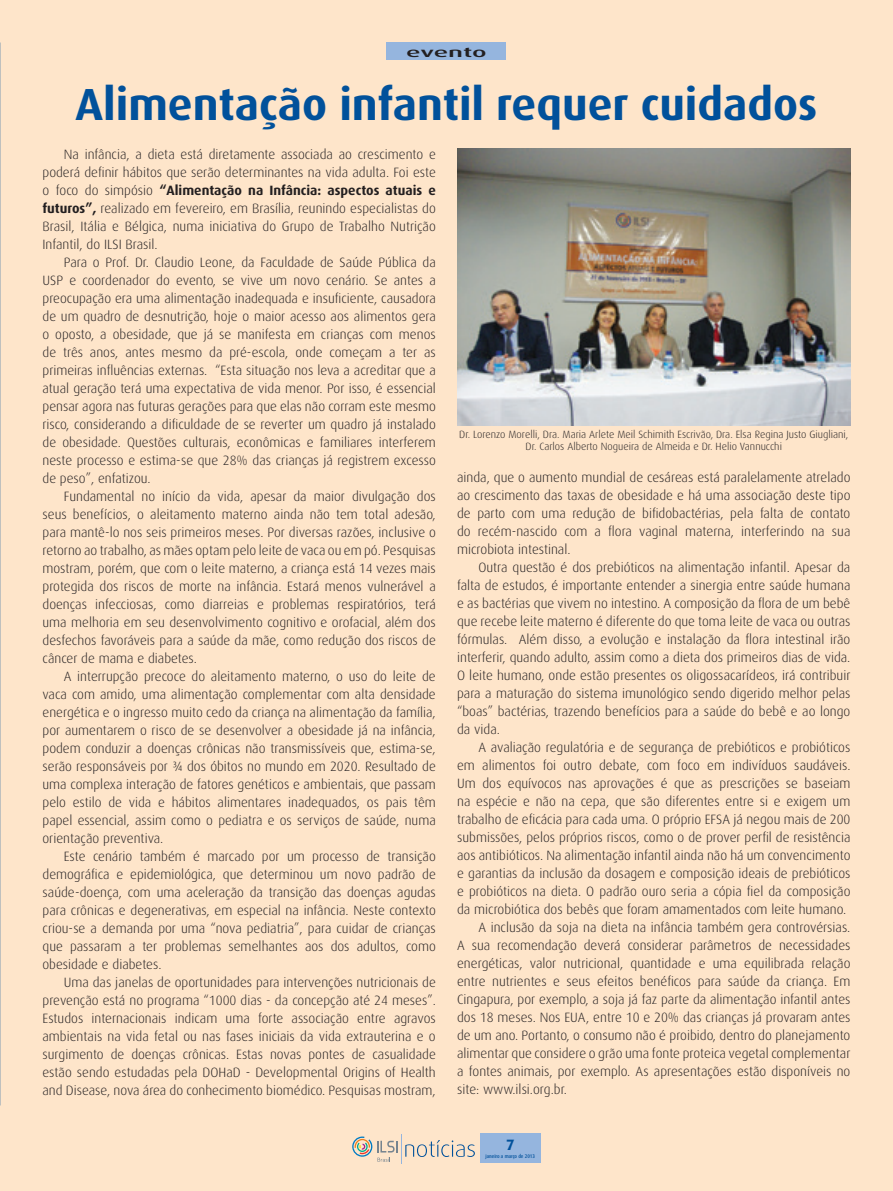
<style>
.page{position:relative;width:893px;height:1191px;background:#fee5ca}
.page>*{position:absolute;margin:0;border:0;box-sizing:border-box;transform-origin:0 0}
.t1{font:700 45px "Dax";color:#01519b}
.t2{font:700 15px "Dax";color:#01519b}
.t3{font:300 13.5px/18px "Dax";color:#231f20;text-align:justify}
.t4{font:500 13.5px "Dax";color:#231f20;scale:2 1}
.t5{font:300 10.5px/12.6px "Dax";color:#231f20;text-align:center}
.t6{font:500 5.25px "Dax";color:#01519b;scale:.9 1}
.s1{font-weight:700}
</style>
<div class="page">
<svg style="left:405px;top:1140px;width:70px;height:17px"></svg>
<hr style="left:401px;top:1133px;width:1px;height:30px;background:#95b5de">
<svg style="left:352px;top:1136px;width:46px;height:25px"></svg>
<div style="left:480px;top:1133px;width:61px;height:30px;background:#95b5de"></div>
<div style="left:387px;top:43px;width:119px;height:17px;background:#95b5de"></div>
<img style="left:457px;top:149px;width:393px;height:276px">
<p class="t4" style="left:406px;top:45px;width:42px">evento</p>
<h1 class="t1" style="left:76px;top:78px;width:743px">Alimentação infantil requer cuidados</h1>
<p class="t3" style="left:43px;top:146px;width:395px;text-indent:21px">Na infância, a dieta está diretamente associada ao crescimento e poderá definir hábitos que serão determinantes na vida adulta. Foi este o foco do simpósio <span class="s1">“Alimentação na Infância: aspectos atuais e futuros”,</span> realizado em fevereiro, em Brasília, reunindo especialistas do Brasil, Itália e Bélgica, numa iniciativa do Grupo de Trabalho Nutrição Infantil, do ILSI Brasil.</p>
<p class="t3" style="left:43px;top:254px;width:395px;text-indent:21px">Para o Prof. Dr. Claudio Leone, da Faculdade de Saúde Pública da USP e coordenador do evento, se vive um novo cenário. Se antes a preocupação era uma alimentação inadequada e insuficiente, causadora de um quadro de desnutrição, hoje o maior acesso aos alimentos gera o oposto, a obesidade, que já se manifesta em crianças com menos de três anos, antes mesmo da pré-escola, onde começam a ter as primeiras influências externas. “Esta situação nos leva a acreditar que a atual geração terá uma expectativa de vida menor. Por isso, é essencial pensar agora nas futuras gerações para que elas não corram este mesmo risco, considerando a dificuldade de se reverter um quadro já instalado de obesidade. Questões culturais, econômicas e familiares interferem neste processo e estima-se que 28% das crianças já registrem excesso de peso”, enfatizou.</p>
<p class="t3" style="left:43px;top:488px;width:395px;text-indent:21px">Fundamental no início da vida, apesar da maior divulgação dos seus benefícios, o aleitamento materno ainda não tem total adesão, para mantê-lo nos seis primeiros meses. Por diversas razões, inclusive o retorno ao trabalho, as mães optam pelo leite de vaca ou em pó. Pesquisas mostram, porém, que com o leite materno, a criança está 14 vezes mais protegida dos riscos de morte na infância. Estará menos vulnerável a doenças infecciosas, como diarreias e problemas respiratórios, terá uma melhoria em seu desenvolvimento cognitivo e orofacial, além dos desfechos favoráveis para a saúde da mãe, como redução dos riscos de câncer de mama e diabetes.</p>
<p class="t3" style="left:43px;top:668px;width:395px;text-indent:21px">A interrupção precoce do aleitamento materno, o uso do leite de vaca com amido, uma alimentação complementar com alta densidade energética e o ingresso muito cedo da criança na alimentação da família, por aumentarem o risco de se desenvolver a obesidade já na infância, podem conduzir a doenças crônicas não transmissíveis que, estima-se, serão responsáveis por ¾ dos óbitos no mundo em 2020. Resultado de uma complexa interação de fatores genéticos e ambientais, que passam pelo estilo de vida e hábitos alimentares inadequados, os pais têm papel essencial, assim como o pediatra e os serviços de saúde, numa orientação preventiva.</p>
<p class="t3" style="left:43px;top:848px;width:395px;text-indent:21px">Este cenário também é marcado por um processo de transição demográfica e epidemiológica, que determinou um novo padrão de saúde-doença, com uma aceleração da transição das doenças agudas para crônicas e degenerativas, em especial na infância. Neste contexto criou-se a demanda por uma “nova pediatria”, para cuidar de crianças que passaram a ter problemas semelhantes aos dos adultos, como obesidade e diabetes.</p>
<p class="t3" style="left:43px;top:974px;width:395px;text-indent:21px">Uma das janelas de oportunidades para intervenções nutricionais de prevenção está no programa “1000 dias - da concepção até 24 meses”.<br>Estudos internacionais indicam uma forte associação entre agravos ambientais na vida fetal ou nas fases iniciais da vida extrauterina e o surgimento de doenças crônicas. Estas novas pontes de casualidade estão sendo estudadas pela DOHaD - Developmental Origins of Health and Disease, nova área do conhecimento biomédico. Pesquisas mostram,</p>
<p class="t5" style="left:459px;top:428px;width:391px">Dr. Lorenzo Morelli, Dra. Maria Arlete Meil Schimith Escrivão, Dra. Elsa Regina Justo Giugliani,<br>Dr. Carlos Alberto Nogueira de Almeida e Dr. Helio Vannucchi</p>
<p class="t3" style="left:457px;top:469px;width:395px">ainda, que o aumento mundial de cesáreas está paralelamente atrelado ao crescimento das taxas de obesidade e há uma associação deste tipo de parto com uma redução de bifidobactérias, pela falta de contato do recém-nascido com a flora vaginal materna, interferindo na sua microbiota intestinal.</p>
<p class="t3" style="left:457px;top:559px;width:395px;text-indent:21px">Outra questão é dos prebióticos na alimentação infantil. Apesar da falta de estudos, é importante entender a sinergia entre saúde humana e as bactérias que vivem no intestino. A composição da flora de um bebê que recebe leite materno é diferente do que toma leite de vaca ou outras fórmulas. Além disso, a evolução e instalação da flora intestinal irão interferir, quando adulto, assim como a dieta dos primeiros dias de vida.<br>O leite humano, onde estão presentes os oligossacarídeos, irá contribuir para a maturação do sistema imunológico sendo digerido melhor pelas “boas” bactérias, trazendo benefícios para a saúde do bebê e ao longo da vida.</p>
<p class="t3" style="left:478px;top:739px;width:374px">A avaliação regulatória e de segurança de prebióticos e probióticos</p>
<p class="t3" style="left:457px;top:757px;width:395px">em alimentos foi outro debate, com foco em indivíduos saudáveis.</p>
<p class="t3" style="left:457px;top:775px;width:395px">Um dos equívocos nas aprovações é que as prescrições se baseiam</p>
<p class="t3" style="left:457px;top:793px;width:395px">na espécie e não na cepa, que são diferentes entre si e exigem um</p>
<p class="t3" style="left:457px;top:811px;width:395px">trabalho de eficácia para cada uma. O próprio EFSA já negou mais de 200</p>
<p class="t3" style="left:457px;top:829px;width:395px">submissões, pelos próprios riscos, como o de prover perfil de resistência</p>
<p class="t3" style="left:457px;top:847px;width:395px">aos antibióticos. Na alimentação infantil ainda não há um convencimento</p>
<p class="t3" style="left:457px;top:865px;width:395px">e garantias da inclusão da dosagem e composição ideais de prebióticos</p>
<p class="t3" style="left:457px;top:883px;width:395px">e probióticos na dieta. O padrão ouro seria a cópia fiel da composição</p>
<p class="t3" style="left:457px;top:901px;width:391px">da microbiótica dos bebês que foram amamentados com leite humano.</p>
<p class="t3" style="left:478px;top:919px;width:374px">A inclusão da soja na dieta na infância também gera controvérsias.</p>
<p class="t3" style="left:457px;top:937px;width:395px">A sua recomendação deverá considerar parâmetros de necessidades</p>
<p class="t3" style="left:457px;top:955px;width:395px">energéticas, valor nutricional, quantidade e uma equilibrada relação</p>
<p class="t3" style="left:457px;top:973px;width:395px">entre nutrientes e seus efeitos benéficos para saúde da criança. Em</p>
<p class="t3" style="left:457px;top:991px;width:395px">Cingapura, por exemplo, a soja já faz parte da alimentação infantil antes</p>
<p class="t3" style="left:457px;top:1009px;width:395px">dos 18 meses. Nos EUA, entre 10 e 20% das crianças já provaram antes</p>
<p class="t3" style="left:457px;top:1027px;width:395px">de um ano. Portanto, o consumo não é proibido, dentro do planejamento</p>
<p class="t3" style="left:457px;top:1045px;width:395px">alimentar que considere o grão uma fonte proteica vegetal complementar</p>
<p class="t3" style="left:457px;top:1063px;width:395px">a fontes animais, por exemplo. As apresentações estão disponíveis no</p>
<p class="t3" style="left:457px;top:1081px;width:111px">site: www.ilsi.org.br.</p>
<p class="t2" style="left:506px;top:1136px;width:10px">7</p>
<p class="t6" style="left:485px;top:1153px;width:57px">janeiro a março de 2013</p>
</div>
